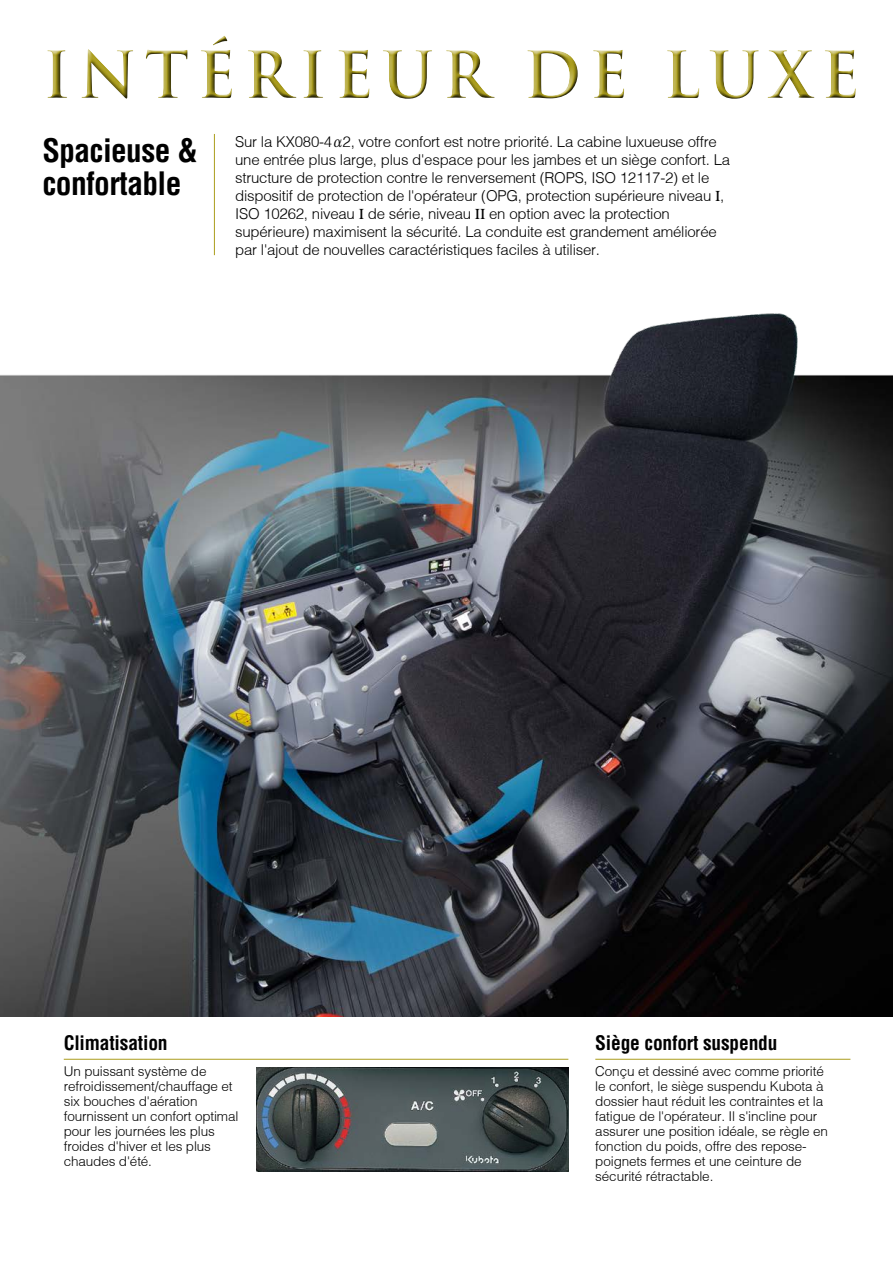
<style>
.page{position:relative;width:893px;height:1263px;background:#fff}
.page>*{position:absolute;margin:0;border:0;box-sizing:border-box;transform-origin:0 0}
.t1{font:700 63px "Trajan Pro";letter-spacing:.13em;color:#ab9d1c}
.t2{font:700 condensed 31.5px/33px "Helvetica";letter-spacing:-.02em;color:#000}
.t3{font:700 condensed 19.5px "Helvetica";letter-spacing:-.01em;color:#000}
.t4{font:300 15px/18px "Helvetica";letter-spacing:-.015em;color:#000}
.t5{font:300 13.5px/15px "Helvetica";letter-spacing:-.01em;color:#000}
.s1{font-family:"Koz Min Pro";font-weight:400}
.s2{font-family:"Bask Old Face";font-weight:400}
</style>
<div class="page">
<div style="left:43px;top:34px;width:817px;height:69px;background:#000;opacity:.75"></div>
<img style="left:256px;top:1067px;width:312px;height:105px">
<img style="left:0;top:313px;width:893px;height:703px">
<hr style="left:214px;top:134px;width:1px;height:121px;background:#ab9d1c">
<hr style="left:64px;top:1059px;width:504px;height:1px;background:#ab9d1c">
<hr style="left:595px;top:1059px;width:255px;height:1px;background:#ab9d1c">
<h1 class="t1" style="left:43px;top:36px;width:819px">INTÉRIEUR DE LUXE</h1>
<h2 class="t2" style="left:43px;top:133px;width:157px">Spacieuse &amp; confortable</h2>
<p class="t4" style="left:235px;top:133px;width:497px">Sur la KX080-4<span class="s1">α</span>2, votre confort est notre priorité. La cabine luxueuse offre une entrée plus large, plus d'espace pour les jambes et un siège confort. La structure de protection contre le renversement (ROPS, ISO 12117-2) et le dispositif de protection de l'opérateur (OPG, protection supérieure niveau <span class="s2">I</span>, ISO 10262, niveau <span class="s2">I</span> de série, niveau <span class="s2">II</span> en option avec la protection supérieure) maximisent la sécurité. La conduite est grandement améliorée par l'ajout de nouvelles caractéristiques faciles à utiliser.</p>
<h3 class="t3" style="left:64px;top:1031px;width:105px">Climatisation</h3>
<p class="t5" style="left:64px;top:1063px;width:176px">Un puissant système de refroidissement/chauffage et six bouches d'aération fournissent un confort optimal pour les journées les plus froides d'hiver et les plus chaudes d'été.</p>
<h3 class="t3" style="left:595px;top:1031px;width:184px">Siège confort suspendu</h3>
<p class="t5" style="left:595px;top:1063px;width:234px">Conçu et dessiné avec comme priorité le confort, le siège suspendu Kubota à dossier haut réduit les contraintes et la fatigue de l'opérateur. Il s'incline pour assurer une position idéale, se règle en fonction du poids, offre des repose&shy;poignets fermes et une ceinture de sécurité rétractable.</p>
</div>
